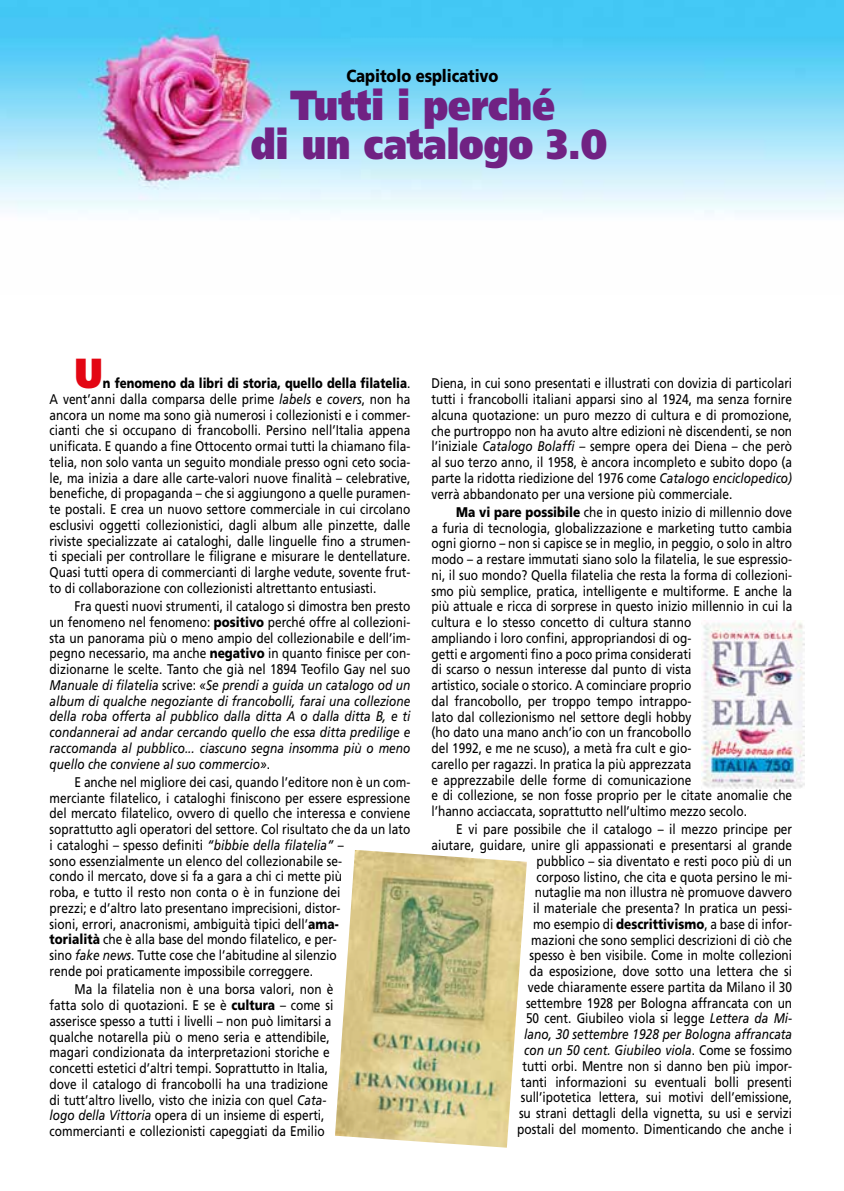
<style>
.page{position:relative;width:844px;height:1191px;background:#fff}
.page>*{position:absolute;margin:0;border:0;box-sizing:border-box;transform-origin:0 0}
.t1{font:900 42px/38.5px "Frutiger";color:#702283;text-align:center;scale:.85 1}
.t2{font:900 42px "Frutiger";color:#e30613;scale:.85 1}
.t3{font:900 17.5px "Frutiger";letter-spacing:-.005em;color:#000;scale:.85 1}
.t4{font:14px/15.8px "Frutiger";color:#000;scale:.85 1}
.t5{font:italic 14px/15.8px "Frutiger";color:#000;text-align:justify;scale:.85 1}
.s1{font-weight:900}
.s2{font-style:italic}
.s3{font-style:normal}
.s4{font-weight:900;font-style:normal}
</style>
<div class="page">
<img style="left:0;top:0;width:843px;height:214px">
<img style="left:335px;top:850px;width:191px;height:297px">
<img style="left:701px;top:620px;width:103px;height:168px">
<p class="t3" style="left:346px;top:65px;width:180px">Capitolo esplicativo</p>
<h1 class="t1" style="left:251px;top:86px;width:421px">Tutti i perché<br>di un catalogo 3.0</h1>
<h1 class="t2" style="left:74px;top:348px;width:35px">U</h1>
<p class="t4" style="left:50px;top:375px;width:426px;text-align:justify;text-indent:53px"><span class="s1">n fenomeno da libri di storia, quello della filatelia</span>.<br>A vent’anni dalla comparsa delle prime <span class="s2">labels</span> e <span class="s2">covers</span>, non ha ancora un nome ma sono già numerosi i collezionisti e i commer&shy;cianti che si occupano di francobolli. Persino nell’Italia appena unificata. E quando a fine Ottocento ormai tutti la chiamano fila&shy;telia, non solo vanta un seguito mondiale presso ogni ceto socia&shy;le, ma inizia a dare alle carte-valori nuove finalità – celebrative, benefiche, di propaganda – che si aggiungono a quelle puramen&shy;te postali. E crea un nuovo settore commerciale in cui circolano esclusivi oggetti collezionistici, dagli album alle pinzette, dalle riviste specializzate ai cataloghi, dalle linguelle fino a strumen&shy;ti speciali per controllare le filigrane e misurare le dentellature.<br>Quasi tutti opera di commercianti di larghe vedute, sovente frut&shy;to di collaborazione con collezionisti altrettanto entusiasti.</p>
<p class="t5" style="left:50px;top:598px;width:426px;text-indent:25px"><span class="s3">Fra questi nuovi strumenti, il catalogo si dimostra ben presto un fenomeno nel fenomeno:</span> <span class="s4">positivo</span> <span class="s3">perché offre al collezioni&shy;sta un panorama più o meno ampio del collezionabile e dell’im&shy;pegno necessario, ma anche</span> <span class="s4">negativo</span> <span class="s3">in quanto finisce per con&shy;dizionarne le scelte. Tanto che già nel 1894 Teofilo Gay nel suo </span>Manuale di filatelia <span class="s3">scrive:</span> «Se prendi a guida un catalogo od un album di qualche negoziante di francobolli, farai una collezione della roba offerta al pubblico dalla ditta A o dalla ditta B, e ti condannerai ad andar cercando quello che essa ditta predilige e raccomanda al pubblico... ciascuno segna insomma più o meno quello che conviene al suo commercio»<span class="s3">.</span></p>
<p class="t4" style="left:50px;top:774px;width:426px;text-indent:25px">E anche nel migliore dei casi, quando l’editore non è un com&shy;merciante filatelico, i cataloghi finiscono per essere espressione del mercato filatelico, ovvero di quello che interessa e conviene soprattutto agli operatori del settore. Col risultato che da un lato i cataloghi – spesso definiti <span class="s2">“bibbie della filatelia”</span> –<br>sono essenzialmente un elenco del collezionabile se-<br>condo il mercato, dove si fa a gara a chi ci mette più<br>roba, e tutto il resto non conta o è in funzione dei<br>prezzi; e d’altro lato presentano imprecisioni, distor-<br>sioni, errori, anacronismi, ambiguità tipici dell’<span class="s1">ama-<br>torialità</span> che è alla base del mondo filatelico, e per-<br>sino <span class="s2">fake news</span>. Tutte cose che l’abitudine al silenzio<br>rende poi praticamente impossibile correggere.</p>
<p class="t4" style="left:50px;top:981px;width:335px;text-indent:25px">Ma la filatelia non è una borsa valori, non è fatta solo di quotazioni. E se è <span class="s1">cultura</span> – come si asserisce spesso a tutti i livelli – non può limitarsi a qualche notarella più o meno seria e attendibile, magari condizionata da interpretazioni storiche e concetti estetici d’altri tempi. Soprattutto in Italia, dove il catalogo di francobolli ha una tradizione di tutt’altro livello, visto che inizia con quel <span class="s2">Cata&shy;logo della Vittoria</span> opera di un insieme di esperti, commercianti e collezionisti capeggiati da Emilio</p>
<p class="t4" style="left:431px;top:375px;width:426px;text-align:justify">Diena, in cui sono presentati e illustrati con dovizia di particolari tutti i francobolli italiani apparsi sino al 1924, ma senza fornire alcuna quotazione: un puro mezzo di cultura e di promozione, che purtroppo non ha avuto altre edizioni nè discendenti, se non l’iniziale <span class="s2">Catalogo Bolaffi</span> – sempre opera dei Diena – che però al suo terzo anno, il 1958, è ancora incompleto e subito dopo (a parte la ridotta riedizione del 1976 come <span class="s2">Catalogo enciclopedico) </span>verrà abbandonato per una versione più commerciale.</p>
<p class="t4" style="left:431px;top:504px;width:426px;text-indent:25px"><span class="s1">Ma vi pare possibile</span> che in questo inizio di millennio dove a furia di tecnologia, globalizzazione e marketing tutto cambia ogni giorno – non si capisce se in meglio, in peggio, o solo in altro modo – a restare immutati siano solo la filatelia, le sue espressio&shy;ni, il suo mondo? Quella filatelia che resta la forma di collezioni&shy;smo più semplice, pratica, intelligente e multiforme. E anche la più attuale e ricca di sorprese in questo inizio millennio in cui la cultura e lo stesso concetto di cultura stanno<br>ampliando i loro confini, appropriandosi di og-<br>getti e argomenti fino a poco prima considerati<br>di scarso o nessun interesse dal punto di vista<br>artistico, sociale o storico. A cominciare proprio<br>dal francobollo, per troppo tempo intrappo-<br>lato dal collezionismo nel settore degli hobby<br>(ho dato una mano anch’io con un francobollo<br>del 1992, e me ne scuso), a metà fra cult e gio-<br>carello per ragazzi. In pratica la più apprezzata<br>e apprezzabile delle forme di comunicazione<br>e di collezione, se non fosse proprio per le citate anomalie che l’hanno acciaccata, soprattutto nell’ultimo mezzo secolo.</p>
<p class="t4" style="left:431px;top:821px;width:426px;text-align:right">E vi pare possibile che il catalogo – il mezzo principe per aiutare, guidare, unire gli appassionati e presentarsi al grande pubblico – sia diventato e resti poco più di un<br>corposo listino, che cita e quota persino le mi-<br>nutaglie ma non illustra nè promuove davvero<br>il materiale che presenta? In pratica un pessi-<br>mo esempio di <span class="s1">descrittivismo</span>, a base di infor-<br>mazioni che sono semplici descrizioni di ciò che<br>spesso è ben visibile. Come in molte collezioni<br>da esposizione, dove sotto una lettera che si<br>vede chiaramente essere partita da Milano il 30<br>settembre 1928 per Bologna affrancata con un<br>50 cent. Giubileo viola si legge <span class="s2">Lettera da Mi-<br>lano, 30 settembre 1928 per Bologna affrancata<br>con un 50 cent. Giubileo viola</span>. Come se fossimo<br>tutti orbi. Mentre non si danno ben più impor-<br>tanti informazioni su eventuali bolli presenti<br>sull’ipotetica lettera, sui motivi dell’emissione,<br>su strani dettagli della vignetta, su usi e servizi<br>postali del momento. Dimenticando che anche i</p>
</div>
